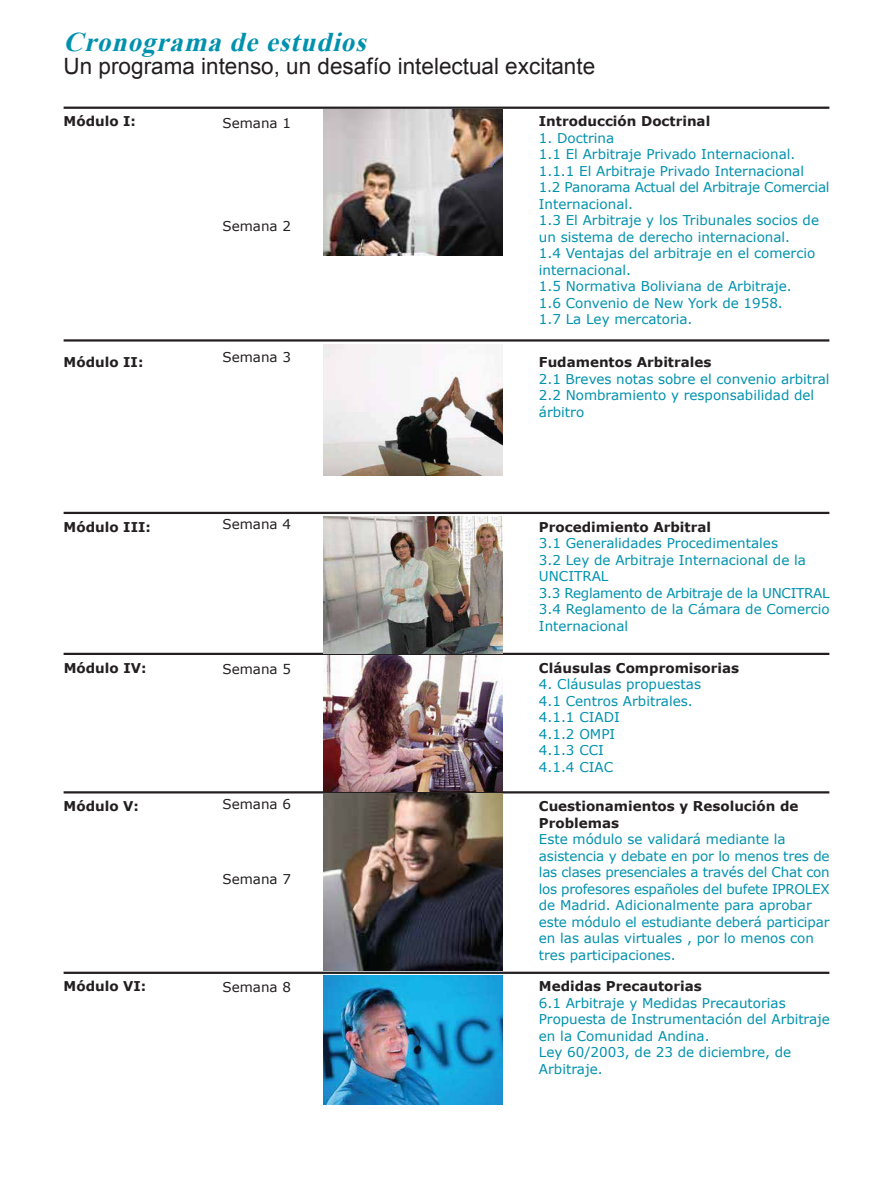
<style>
.page{position:relative;width:893px;height:1190px;background:#fff}
.page>*{position:absolute;margin:0;border:0;box-sizing:border-box;transform-origin:0 0}
.t1{font:italic 700 27px "Times New Roman";color:#0091ae}
.t2{font:22.5px "Arial";color:#231f20}
.t3{font:13.5px/16.5px "Verdana";color:#0091ae}
.t4{font:700 13.5px/16.5px "Verdana";color:#231f20}
.t5{font:13.5px "Verdana";color:#231f20}
</style>
<div class="page">
<hr style="left:64px;top:107px;width:765px;height:2px;background:#231f20">
<img style="left:323px;top:345px;width:179px;height:131px">
<hr style="left:64px;top:339px;width:765px;height:2px;background:#231f20">
<hr style="left:64px;top:512px;width:765px;height:2px;background:#231f20">
<hr style="left:64px;top:653px;width:765px;height:2px;background:#231f20">
<img style="left:323px;top:109px;width:179px;height:146px">
<hr style="left:64px;top:791px;width:765px;height:2px;background:#231f20">
<hr style="left:64px;top:971px;width:765px;height:3px;background:#231f20">
<img style="left:323px;top:516px;width:179px;height:138px">
<img style="left:323px;top:793px;width:179px;height:177px">
<img style="left:323px;top:656px;width:179px;height:135px">
<img style="left:323px;top:975px;width:179px;height:129px">
<h1 class="t1" style="left:64px;top:23px;width:312px">Cronogramadeestudios</h1>
<h2 class="t2" style="left:64px;top:51px;width:533px">Un programa intenso, un desafío intelectual excitante</h2>
<p class="t4" style="left:64px;top:113px;width:74px">Módulo I:</p>
<p class="t4" style="left:539px;top:113px;width:173px">Introducción Doctrinal</p>
<p class="t3" style="left:539px;top:130px;width:292px">1. Doctrina<br>1.1 El Arbitraje Privado Internacional.<br>1.1.1 El Arbitraje Privado Internacional<br>1.2 Panorama Actual del Arbitraje Comercial<br>Internacional.<br>1.3 El Arbitraje y los Tribunales socios de un sistema de derecho internacional.<br>1.4 Ventajas del arbitraje en el comercio internacional.<br>1.5 Normativa Boliviana de Arbitraje.<br>1.6 Convenio de New York de 1958.<br>1.7 La Ley mercatoria.</p>
<p class="t4" style="left:64px;top:354px;width:81px">Módulo II:</p>
<p class="t4" style="left:539px;top:354px;width:174px">Fudamentos Arbitrales</p>
<p class="t3" style="left:539px;top:370px;width:292px">2.1 Breves notas sobre el convenio arbitral<br>2.2 Nombramiento y responsabilidad del árbitro</p>
<p class="t5" style="left:222px;top:114px;width:70px">Semana 1</p>
<p class="t5" style="left:222px;top:216px;width:70px">Semana 2</p>
<p class="t5" style="left:222px;top:348px;width:70px">Semana 3</p>
<p class="t5" style="left:222px;top:515px;width:70px">Semana 4</p>
<p class="t4" style="left:64px;top:518px;width:89px">Módulo III:</p>
<p class="t4" style="left:539px;top:518px;width:174px">Procedimiento Arbitral</p>
<p class="t3" style="left:539px;top:535px;width:292px">3.1 Generalidades Procedimentales<br>3.2 Ley de Arbitraje Internacional de la<br>UNCITRAL<br>3.3 Reglamento de Arbitraje de la UNCITRAL<br>3.4 Reglamento de la Cámara de Comercio<br>Internacional</p>
<p class="t4" style="left:64px;top:659px;width:84px">Módulo IV:</p>
<p class="t4" style="left:539px;top:659px;width:202px">Cláusulas Compromisorias</p>
<p class="t3" style="left:539px;top:676px;width:164px">4. Cláusulas propuestas<br>4.1 Centros Arbitrales.<br>4.1.1 CIADI<br>4.1.2 OMPI<br>4.1.3 CCI<br>4.1.4 CIAC</p>
<p class="t5" style="left:222px;top:660px;width:70px">Semana 5</p>
<p class="t5" style="left:222px;top:795px;width:70px">Semana 6</p>
<p class="t4" style="left:64px;top:797px;width:77px">Módulo V:</p>
<p class="t4" style="left:539px;top:797px;width:261px">Cuestionamientos y Resolución de<br>Problemas</p>
<p class="t3" style="left:539px;top:831px;width:292px">Este módulo se validará mediante la asistencia y debate en por lo menos tres de las clases presenciales a través del Chat con los profesores españoles del bufete IPROLEX de Madrid. Adicionalmente para aprobar este módulo el estudiante deberá participar en las aulas virtuales , por lo menos con tres participaciones.</p>
<p class="t5" style="left:222px;top:869px;width:70px">Semana 7</p>
<p class="t4" style="left:64px;top:978px;width:84px">Módulo VI:</p>
<p class="t4" style="left:539px;top:978px;width:164px">Medidas Precautorias</p>
<p class="t3" style="left:539px;top:994px;width:292px">6.1 Arbitraje y Medidas Precautorias<br>Propuesta de Instrumentación del Arbitraje en la Comunidad Andina.<br>Ley 60/2003, de 23 de diciembre, de<br>Arbitraje.</p>
<p class="t5" style="left:222px;top:978px;width:70px">Semana 8</p>
</div>
